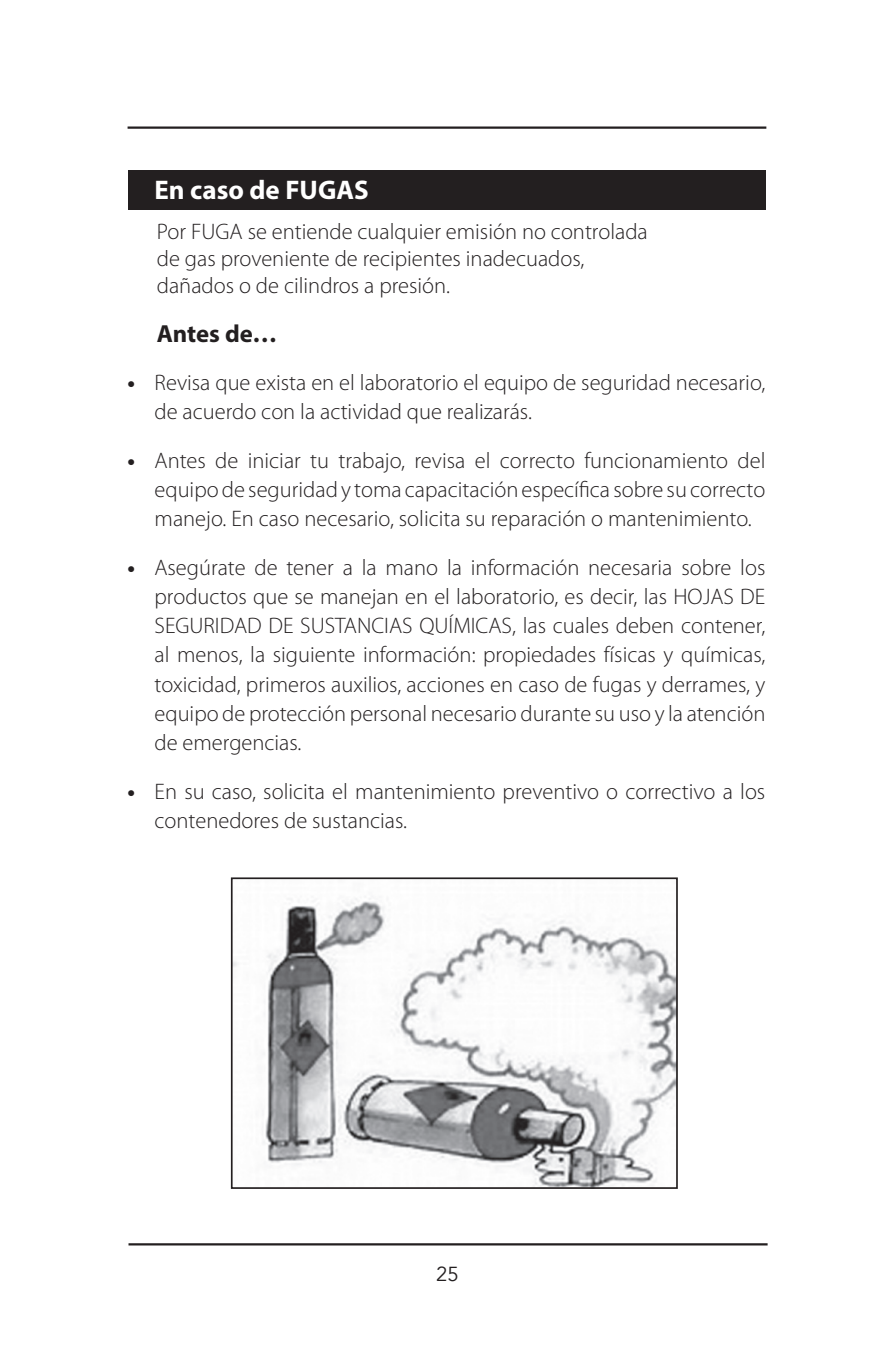
<style>
.page{position:relative;width:893px;height:1372px;background:#fff}
.page>*{position:absolute;margin:0;border:0;box-sizing:border-box;transform-origin:0 0}
.t1{font:700 27px "Myriad Pro";color:#fff}
.t2{font:700 24.75px "Myriad Pro";letter-spacing:-.005em;color:#231f20}
.t3{font:300 22.5px/29.2px "Myriad Pro";color:#231f20}
.t4{font:20.25px "Avenir";color:#231f20}
.s1{font-weight:700}
</style>
<div class="page">
<hr style="left:128px;top:126px;width:638px;height:3px;background:#231f20">
<hr style="left:129px;top:1243px;width:639px;height:2px;background:#231f20">
<div style="left:129px;top:170px;width:637px;height:40px;background:#231f20"></div>
<img style="left:234px;top:896px;width:441px;height:289px">
<div style="left:231px;top:877px;width:447px;height:311px;border:2px solid #231f20"></div>
<p class="t1" style="left:155px;top:172px;width:216px">En caso de FUGAS</p>
<p class="t3" style="left:157px;top:218px;width:492px;line-height:27px">Por FUGA se entiende cualquier emisión no controlada de gas proveniente de recipientes inadecuados, dañados o de cilindros a presión.</p>
<p class="t2" style="left:157px;top:317px;width:122px">Antes de…</p>
<p class="t3" style="left:155px;top:368px;width:612px;text-indent:-27px"><span class="s1">•</span> Revisa que exista en el laboratorio el equipo de seguridad necesario, de acuerdo con la actividad que realizarás.</p>
<p class="t3" style="left:155px;top:446px;width:612px;text-align:justify;text-indent:-27px"><span class="s1">•</span> Antes de iniciar tu trabajo, revisa el correcto funcionamiento del equipo de seguridad y toma capacitación específica sobre su correcto manejo. En caso necesario, solicita su reparación o mantenimiento.</p>
<p class="t3" style="left:155px;top:552px;width:612px;text-align:justify;text-indent:-27px"><span class="s1">•</span> Asegúrate de tener a la mano la información necesaria sobre los productos que se manejan en el laboratorio, es decir, las HOJAS DE SEGURIDAD DE SUSTANCIAS QUÍMICAS, las cuales deben contener, al menos, la siguiente información: propiedades físicas y químicas, toxicidad, primeros auxilios, acciones en caso de fugas y derrames, y equipo de protección personal necesario durante su uso y la atención de emergencias.</p>
<p class="t3" style="left:155px;top:776px;width:612px;text-indent:-27px"><span class="s1">•</span> En su caso, solicita el mantenimiento preventivo o correctivo a los contenedores de sustancias.</p>
<p class="t4" style="left:436px;top:1261px;width:24px">25</p>
</div>
